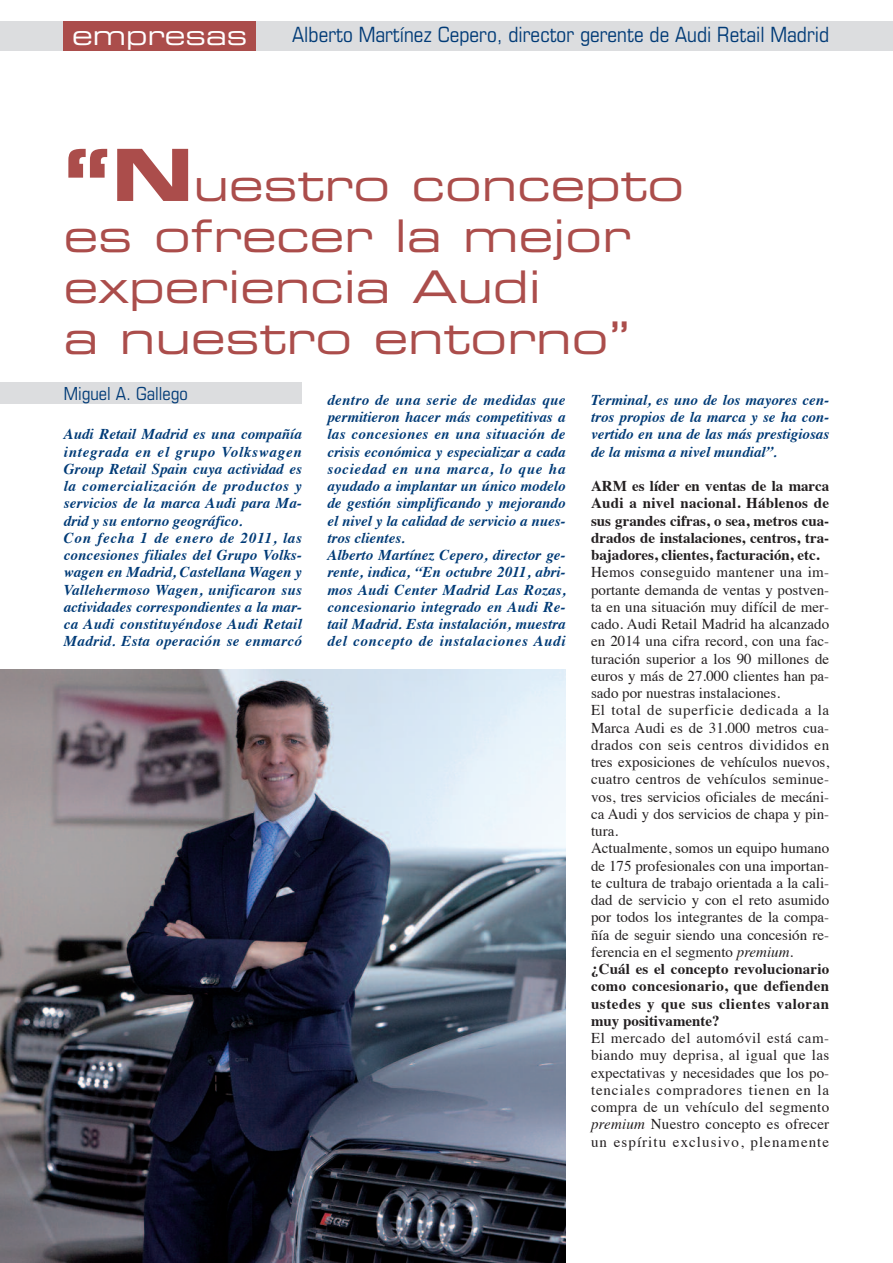
<style>
.page{position:relative;width:893px;height:1263px;background:#fff}
.page>*{position:absolute;margin:0;border:0;box-sizing:border-box;transform-origin:0 0}
.t1{font:45px/51px "Eurostile Extended Two";color:#ab4d4b}
.t2{font:27px "Eurostile Extended Two";color:#fff}
.t3{font:condensed 21px "Eurostile";color:#013b77}
.t4{font:condensed 18px "Eurostile";color:#013b77}
.t5{font:15px/17.2px "Times";color:#231f20}
.t6{font:italic 700 15px/17.2px "Times";color:#013b77}
.t7{font:700 15px/17.2px "Times";color:#231f20;text-align:justify}
.s1{font-family:"Eurostile Bold Extended Two";font-size:72px}
.s2{font-style:italic}
.s3{font-weight:700}
</style>
<div class="page">
<div style="left:0;top:21px;width:893px;height:30px;background:#dcdddf"></div>
<div style="left:64px;top:21px;width:192px;height:30px;background:#ab4d4b"></div>
<div style="left:0;top:383px;width:302px;height:21px;background:#dcdddf"></div>
<img style="left:0;top:670px;width:566px;height:593px">
<h2 class="t2" style="left:72px;top:26px;width:177px">empresas</h2>
<h3 class="t3" style="left:292px;top:27px;width:538px">Alberto Martínez Cepero, director gerente de Audi Retail Madrid</h3>
<h1 class="t1" style="left:64px;top:163px;width:622px"><span class="s1">“N</span>uestro concepto es ofrecer la mejor experiencia Audi<br>a nuestro entorno”</h1>
<p class="t4" style="left:64px;top:387px;width:126px">Miguel A. Gallego</p>
<p class="t6" style="left:327px;top:392px;width:240px">dentro de una serie de medidas que permitieron hacer más competitivas a las concesiones en una situación de crisis económica y especializar a cada sociedad en una marca, lo que ha ayudado a implantar un único modelo de gestión simplificando y mejorando el nivel y la calidad de servicio a nues&shy;tros clientes.<br>Alberto Martínez Cepero, director ge&shy;rente, indica, “En octubre 2011, abri&shy;mos Audi Center Madrid Las Rozas, concesionario integrado en Audi Re&shy;tail Madrid. Esta instalación, muestra del concepto de instalaciones Audi</p>
<p class="t6" style="left:591px;top:392px;width:240px;text-align:justify">Terminal, es uno de los mayores cen&shy;tros propios de la marca y se ha con&shy;vertido en una de las más prestigiosas de la misma a nivel mundial”.</p>
<p class="t6" style="left:64px;top:427px;width:240px">Audi Retail Madrid es una compañía integrada en el grupo Volkswagen Group Retail Spain cuya actividad es la comercialización de productos y servicios de la marca Audi para Ma&shy;drid y su entorno geográfico.<br>Con fecha 1 de enero de 2011, las concesiones filiales del Grupo Volks&shy;wagen en Madrid, Castellana Wagen y Vallehermoso Wagen, unificaron sus actividades correspondientes a la mar&shy;ca Audi constituyéndose Audi Retail Madrid. Esta operación se enmarcó</p>
<p class="t7" style="left:591px;top:479px;width:240px">ARM es líder en ventas de la marca Audi a nivel nacional. Háblenos de sus grandes cifras, o sea, metros cua&shy;drados de instalaciones, centros, tra&shy;bajadores, clientes, facturación, etc.</p>
<p class="t5" style="left:591px;top:565px;width:240px">Hemos conseguido mantener una im&shy;portante demanda de ventas y postven&shy;ta en una situación muy difícil de mer&shy;cado. Audi Retail Madrid ha alcanzado en 2014 una cifra record, con una fac&shy;turación superior a los 90 millones de euros y más de 27.000 clientes han pa&shy;sado por nuestras instalaciones.<br>El total de superficie dedicada a la Marca Audi es de 31.000 metros cua&shy;drados con seis centros divididos en tres exposiciones de vehículos nuevos, cuatro centros de vehículos seminue&shy;vos, tres servicios oficiales de mecáni&shy;ca Audi y dos servicios de chapa y pin&shy;tura.<br>Actualmente, somos un equipo humano de 175 profesionales con una importan&shy;te cultura de trabajo orientada a la cali&shy;dad de servicio y con el reto asumido por todos los integrantes de la compa&shy;ñía de seguir siendo una concesión re&shy;ferencia en el segmento <span class="s2">premium</span>. <span class="s3">¿Cuál es el concepto revolucionario como concesionario, que defienden ustedes y que sus clientes valoran muy positivamente?</span></p>
<p class="t5" style="left:591px;top:1031px;width:240px;text-align:justify">El mercado del automóvil está cam&shy;biando muy deprisa, al igual que las expectativas y necesidades que los po&shy;tenciales compradores tienen en la compra de un vehículo del segmento <span class="s2">premium</span> Nuestro concepto es ofrecer un espíritu exclusivo, plenamente</p>
</div>
